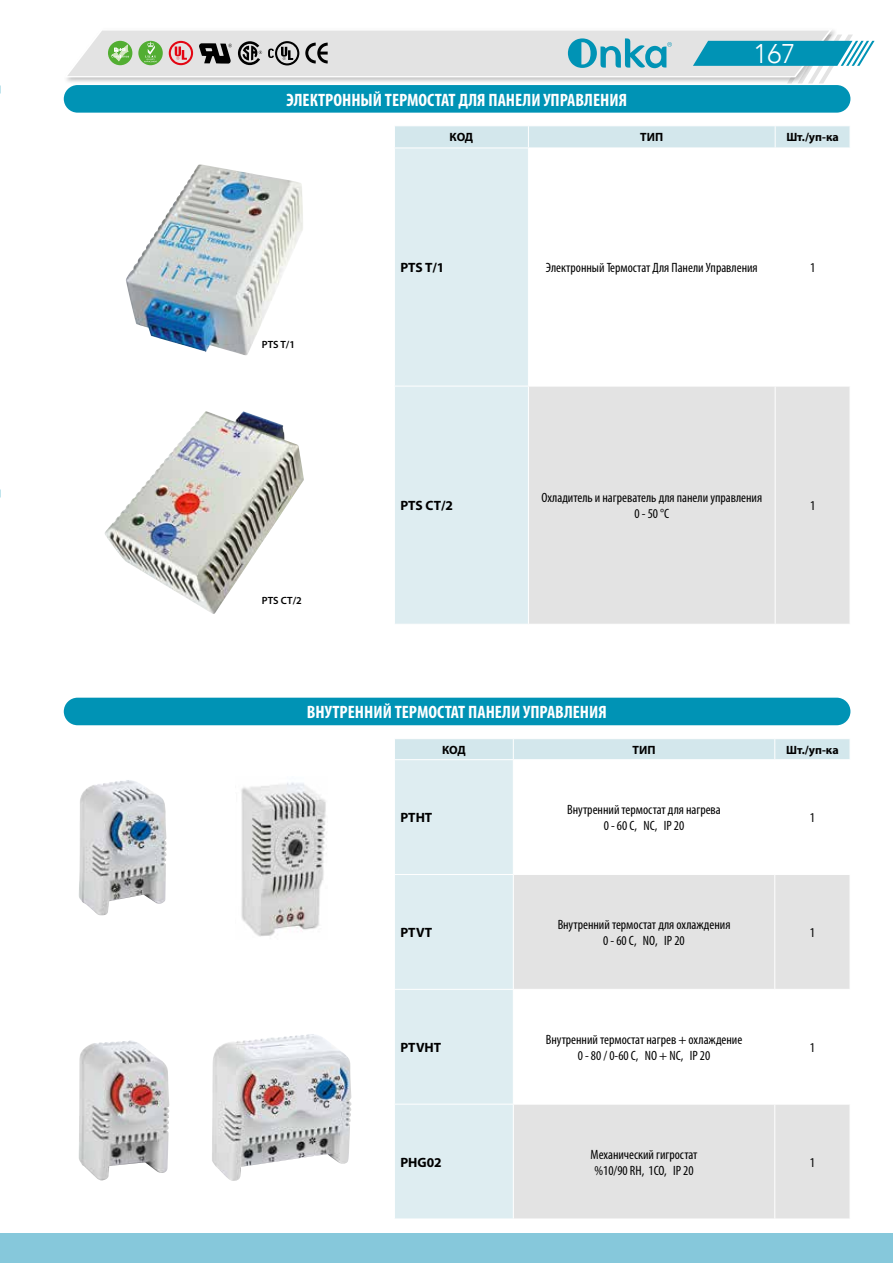
<style>
.page{position:relative;width:893px;height:1263px;background:#fff}
.page>*{position:absolute;margin:0;border:0;box-sizing:border-box;transform-origin:0 0}
.t1{font:300 27px "Avenir";color:#fff}
.t2{font:700 condensed 18px "Myriad Pro";color:#fff}
.t3{font:condensed 13.5px/16.2px "Myriad Pro";color:#000;text-align:center}
.t4{font:700 13.5px "Myriad Pro";color:#000}
.t5{font:700 12px "Myriad Pro";color:#000}
.t6{font:600 10.5px "Myriad Pro";color:#000}
</style>
<div class="page">
<div style="left:62px;top:27px;width:777px;height:57px;background:#fbfbfb"></div>
<div style="left:0;top:1233px;width:893px;height:30px;background:#86c8db"></div>
<img style="left:126px;top:165px;width:177px;height:191px">
<img style="left:241px;top:782px;width:86px;height:155px">
<div style="left:395px;top:149px;width:133px;height:475px;background:#deedf1"></div>
<div style="left:529px;top:387px;width:321px;height:237px;background:#e3e3e3"></div>
<svg style="left:395px;top:126px;width:455px;height:22px;background:#d4e8ec"></svg>
<hr style="left:775px;top:386px;width:1px;height:238px;background:#fff">
<hr style="left:394px;top:386px;width:134px;height:1px;background:#fff">
<img style="left:105px;top:411px;width:199px;height:203px">
<div style="left:395px;top:760px;width:118px;height:458px;background:#deedf1"></div>
<svg style="left:514px;top:875px;width:336px;height:343px;fill:#e3e3e3"></svg>
<div style="left:395px;top:739px;width:455px;height:20px;background:#d3e7ec"></div>
<hr style="left:774px;top:875px;width:1px;height:114px;background:#fff">
<hr style="left:513px;top:989px;width:262px;height:1px;background:#fff">
<hr style="left:775px;top:989px;width:75px;height:1px;background:#fff">
<hr style="left:774px;top:990px;width:1px;height:114px;background:#fff">
<hr style="left:513px;top:1104px;width:262px;height:1px;background:#fff">
<hr style="left:775px;top:1104px;width:75px;height:1px;background:#fff">
<hr style="left:774px;top:1104px;width:1px;height:114px;background:#fff">
<hr style="left:394px;top:874px;width:119px;height:1px;background:#fff">
<hr style="left:394px;top:989px;width:119px;height:1px;background:#fff">
<hr style="left:394px;top:1104px;width:119px;height:1px;background:#fff">
<img style="left:212px;top:1034px;width:139px;height:147px">
<img style="left:79px;top:780px;width:88px;height:135px">
<img style="left:79px;top:1040px;width:91px;height:140px">
<div style="left:64px;top:85px;width:786px;height:28px;background:#0093b5;border-radius:14px"></div>
<div style="left:64px;top:698px;width:786px;height:27px;background:#0093b5;border-radius:14px"></div>
<svg style="left:67px;top:30px;width:808px;height:53px;background:#c1d3d5"></svg>
<h2 class="t2" style="left:286px;top:88px;width:342px">ЭЛЕКТРОННЫЙ ТЕРМОСТАТ ДЛЯ ПАНЕЛИ УПРАВЛЕНИЯ</h2>
<h1 class="t1" style="left:753px;top:37px;width:44px">167</h1>
<p class="t5" style="left:450px;top:129px;width:25px">КОД</p>
<p class="t5" style="left:640px;top:129px;width:24px">ТИП</p>
<p class="t5" style="left:786px;top:129px;width:54px">Шт./уп-ка</p>
<p class="t6" style="left:262px;top:338px;width:35px">PTS T/1</p>
<p class="t6" style="left:262px;top:593px;width:41px">PTS CT/2</p>
<p class="t4" style="left:400px;top:259px;width:45px">PTS T/1</p>
<p class="t3" style="left:546px;top:259px;width:213px">Электронный Термостат Для Панели Управления</p>
<p class="t3" style="left:810px;top:259px;width:7px">1</p>
<p class="t4" style="left:400px;top:497px;width:54px">PTS CT/2</p>
<p class="t3" style="left:541px;top:489px;width:222px">Охладитель и нагреватель для панели управления<br>0 - 50 °C</p>
<p class="t3" style="left:810px;top:497px;width:7px">1</p>
<h2 class="t2" style="left:307px;top:701px;width:302px">ВНУТРЕННИЙ ТЕРМОСТАТ ПАНЕЛИ УПРАВЛЕНИЯ</h2>
<p class="t5" style="left:442px;top:742px;width:25px">КОД</p>
<p class="t5" style="left:633px;top:742px;width:24px">ТИП</p>
<p class="t5" style="left:786px;top:742px;width:54px">Шт./уп-ка</p>
<p class="t4" style="left:400px;top:809px;width:33px">PTHT</p>
<p class="t3" style="left:567px;top:801px;width:155px">Внутренний термостат для нагрева<br>0 - 60 C, NC, IP 20</p>
<p class="t3" style="left:810px;top:809px;width:7px">1</p>
<p class="t4" style="left:400px;top:924px;width:33px">PTVT</p>
<p class="t3" style="left:558px;top:916px;width:174px">Внутренний термостат для охлаждения<br>0 - 60 C, NО, IP 20</p>
<p class="t3" style="left:810px;top:924px;width:7px">1</p>
<p class="t4" style="left:400px;top:1038px;width:42px">PTVHT</p>
<p class="t3" style="left:546px;top:1031px;width:198px">Внутренний термостат нагрев + охлаждение<br>0 - 80 / 0-60 C, NО + NС, IP 20</p>
<p class="t3" style="left:810px;top:1039px;width:7px">1</p>
<p class="t4" style="left:400px;top:1153px;width:43px">PHG02</p>
<p class="t3" style="left:591px;top:1146px;width:108px;text-align:left">Механический гигростат %10/90 RH, 1CO, IP 20</p>
<p class="t3" style="left:810px;top:1154px;width:7px">1</p>
</div>
